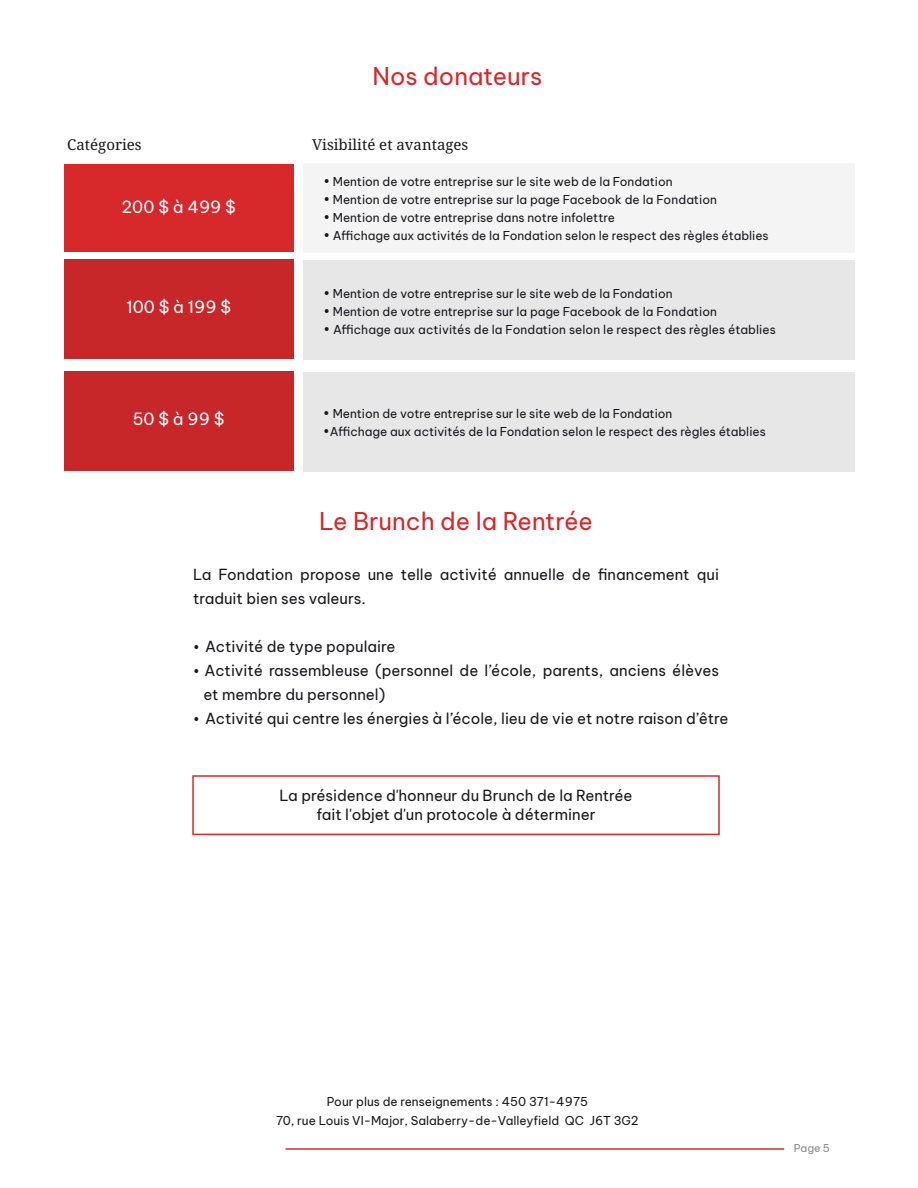
<style>
.page{position:relative;width:918px;height:1188px;background:#fff}
.page>*{position:absolute;margin:0;border:0;box-sizing:border-box;transform-origin:0 0}
.t1{font:24px "Be Vietnam Pro";color:#d7282c}
.t2{font:16.5px "Be Vietnam Pro";color:#fff}
.t3{font:15px/24px "Be Vietnam Pro";color:#1a171c}
.t4{font:15px "Noto Serif";color:#1a171c}
.t5{font:12px/19.5px "Be Vietnam Pro";color:#1a171c;text-align:center}
.t6{font:10.65px "Be Vietnam Pro";color:#87888a}
.s1{font-size:12px}
</style>
<div class="page">
<div style="left:64px;top:164px;width:230px;height:87px;background:#d7282c"></div>
<div style="left:64px;top:259px;width:229px;height:100px;background:#c72729"></div>
<div style="left:303px;top:163px;width:551px;height:90px;background:#f4f4f5"></div>
<div style="left:303px;top:260px;width:551px;height:100px;background:#e7e7e8"></div>
<div style="left:64px;top:371px;width:229px;height:100px;background:#c72729"></div>
<div style="left:303px;top:372px;width:551px;height:100px;background:#e7e7e8"></div>
<hr style="left:286px;top:1148px;width:498px;height:2px;background:#d7282c">
<div style="left:192px;top:775px;width:528px;height:60px;border:2px solid #d7282c"></div>
<h1 class="t1" style="left:373px;top:56px;width:171px">Nos donateurs</h1>
<p class="t4" style="left:67px;top:134px;width:76px">Catégories</p>
<p class="t4" style="left:312px;top:134px;width:158px">Visibilité et avantages</p>
<h2 class="t2" style="left:122px;top:194px;width:116px">200 $ à 499 $</h2>
<h2 class="t2" style="left:126px;top:293px;width:106px">100 $ à 199 $</h2>
<p class="t5" style="left:323px;top:171px;width:351px">• Mention de votre entreprise sur le site web de la Fondation</p>
<p class="t5" style="left:323px;top:189px;width:395px">• Mention de votre entreprise sur la page Facebook de la Fondation</p>
<p class="t5" style="left:323px;top:207px;width:293px">• Mention de votre entreprise dans notre infolettre</p>
<p class="t5" style="left:323px;top:225px;width:447px">• Affichage aux activités de la Fondation selon le respect des règles établies</p>
<p class="t5" style="left:323px;top:282px;width:351px">• Mention de votre entreprise sur le site web de la Fondation</p>
<p class="t5" style="left:323px;top:300px;width:395px">• Mention de votre entreprise sur la page Facebook de la Fondation</p>
<p class="t5" style="left:323px;top:318px;width:454px">• Affichage aux activités de la Fondation selon le respect des règles établies</p>
<h2 class="t2" style="left:133px;top:406px;width:93px">50 $ à 99 $</h2>
<p class="t5" style="left:323px;top:403px;width:351px">• Mention de votre entreprise sur le site web de la Fondation</p>
<p class="t5" style="left:323px;top:421px;width:444px">•Affichage aux activités de la Fondation selon le respect des règles établies</p>
<h1 class="t1" style="left:319px;top:501px;width:275px">Le Brunch de la Rentrée</h1>
<p class="t3" style="left:193px;top:561px;width:527px">La Fondation propose une telle activité annuelle de financement qui traduit bien ses valeurs.</p>
<p class="t3" style="left:193px;top:633px;width:204px"><span class="s1">•</span> Activité de type populaire</p>
<p class="t3" style="left:203px;top:657px;width:517px;text-indent:-10px"><span class="s1">•</span> Activité rassembleuse (personnel de l’école, parents, anciens élèves et membre du personnel)</p>
<p class="t3" style="left:193px;top:705px;width:537px"><span class="s1">•</span> Activité qui centre les énergies à l’école, lieu de vie et notre raison d’être</p>
<p class="t3" style="left:280px;top:784px;width:355px;line-height:19.5px;text-align:center">La présidence d'honneur du Brunch de la Rentrée fait l'objet d'un protocole à déterminer</p>
<p class="t5" style="left:276px;top:1090px;width:364px">Pour plus de renseignements : 450 371-4975<br>70, rue Louis VI-Major, Salaberry-de-Valleyfield QC J6T 3G2</p>
<p class="t6" style="left:794px;top:1139px;width:37px">Page 5</p>
</div>
